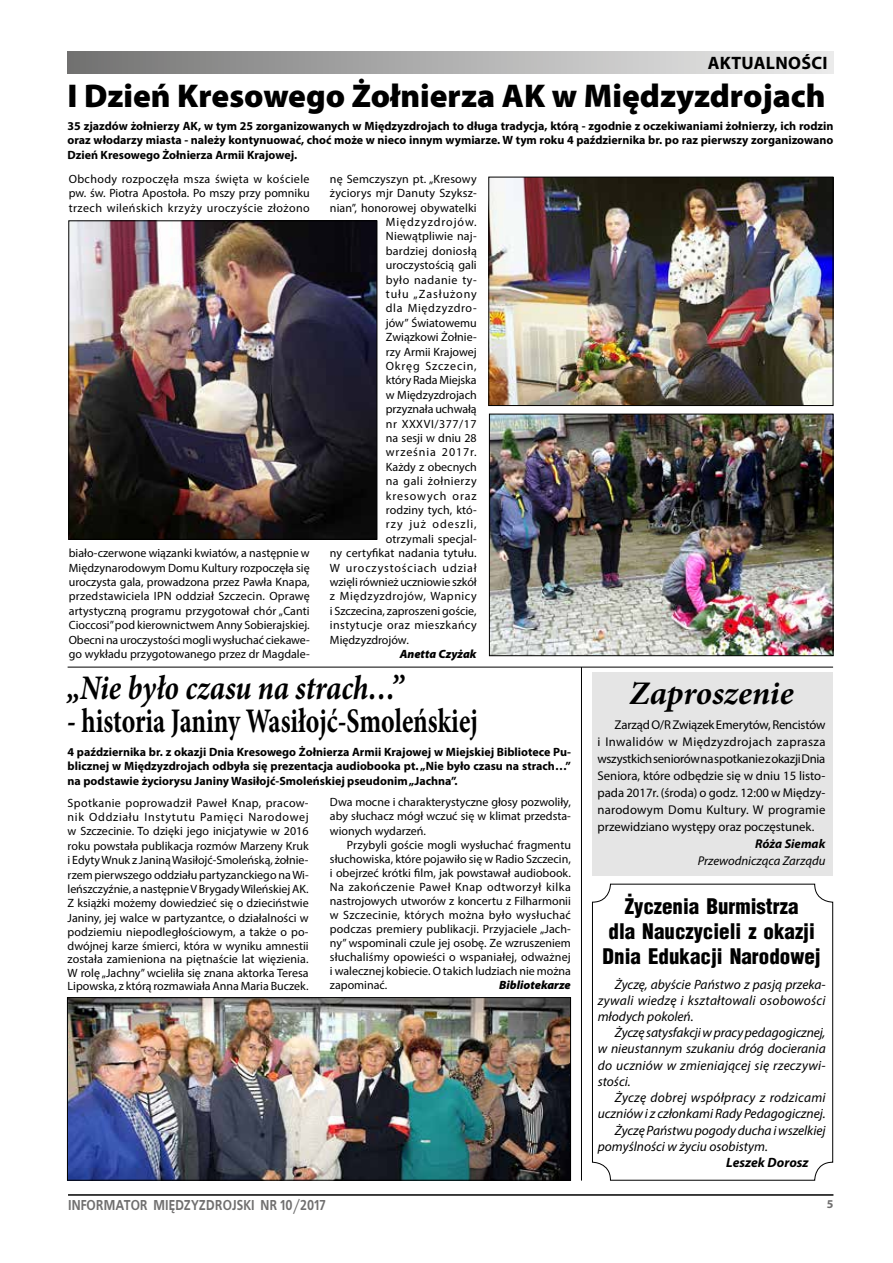
<style>
.page{position:relative;width:893px;height:1263px;background:#fff}
.page>*{position:absolute;margin:0;border:0;box-sizing:border-box;transform-origin:0 0}
.t1{font:700 34.5px "Minion Pro";color:#000;scale:.75 1}
.t2{font:italic 700 34.5px "Minion Pro";letter-spacing:-.005em;color:#000;scale:.85 1}
.t3{font:900 33px "Myriad Pro";color:#000}
.t4{font:italic 700 33px "Minion Pro";color:#000}
.t5{font:900 21px/25.2px "Switzerland Cond";color:#000;text-align:center}
.t6{font:700 18px "Myriad Pro";letter-spacing:.02em;color:#000}
.t7{font:700 14.25px "EFN Bureau";color:#706f6f}
.t8{font:italic 13.5px/16.2px "Myriad Pro";letter-spacing:.005em;color:#000;text-align:justify}
.t9{font:italic 700 13.5px "Myriad Pro";color:#000}
.t10{font:12.75px/17px "Myriad Pro";color:#000;text-align:justify}
.t11{font:italic 12.75px "Myriad Pro";color:#000}
.t12{font:italic 700 12.75px "Myriad Pro";color:#000}
.t13{font:12px/14.1px "Myriad Pro";letter-spacing:.01em;color:#000;text-align:justify}
.t14{font:700 12px/14.4px "Myriad Pro";color:#000;text-align:justify}
.t15{font:12px "Myriad Pro";letter-spacing:.075em;color:#000}
.t16{font:12px "Myriad Pro";letter-spacing:-.01em;color:#000}
.t17{font:12px "Myriad Pro";letter-spacing:.07em;color:#000}
.t18{font:12px "Myriad Pro";letter-spacing:.045em;color:#000}
.t19{font:12px "Myriad Pro";letter-spacing:.04em;color:#000}
.t20{font:italic 900 12px "Myriad Pro";color:#000}
.t21{font:12px "Myriad Pro";letter-spacing:.035em;color:#000}
.t22{font:12px "Myriad Pro";letter-spacing:.055em;color:#000}
.t23{font:12px "Myriad Pro";letter-spacing:.08em;color:#000}
.t24{font:700 12px "Myriad Pro";color:#706f6f}
</style>
<div class="page">
<hr style="left:68px;top:1194px;width:765px;height:2px;background:#000">
<div style="left:592px;top:672px;width:241px;height:204px;background:#e5e5e5"></div>
<img style="left:69px;top:999px;width:500px;height:179px">
<div style="left:67px;top:997px;width:504px;height:183px;border:1px solid #000"></div>
<div style="left:68px;top:51px;width:765px;height:23px;background:linear-gradient(to right,#737373,#ededed)"></div>
<hr style="left:68px;top:667px;width:765px;height:1px;background:#000">
<img style="left:491px;top:416px;width:340px;height:238px">
<div style="left:489px;top:414px;width:344px;height:242px;border:1px solid #000"></div>
<img style="left:490px;top:179px;width:341px;height:225px">
<div style="left:488px;top:177px;width:345px;height:229px;border:1px solid #000"></div>
<img style="left:70px;top:222px;width:305px;height:316px">
<div style="left:68px;top:220px;width:309px;height:320px;border:1px solid #000"></div>
<hr style="left:581px;top:667px;width:1px;height:513px;background:#000">
<div style="left:592px;top:884px;width:241px;height:296px;border:1px solid #000;border-radius:18px"></div>
<h3 class="t6" style="left:708px;top:51px;width:121px">AKTUALNOŚCI</h3>
<h2 class="t3" style="left:68px;top:77px;width:759px">I Dzień Kresowego Żołnierza AK w Międzyzdrojach</h2>
<p class="t14" style="left:68px;top:118px;width:767px">35 zjazdów żołnierzy AK, w tym 25 zorganizowanych w Międzyzdrojach to długa tradycja, którą - zgodnie z oczekiwaniami żołnierzy, ich rodzin oraz włodarzy miasta - należy kontynuować, choć może w nieco innym wymiarze. W tym roku 4 października br. po raz pierwszy zorganizowano Dzień Kresowego Żołnierza Armii Krajowej.</p>
<p class="t13" style="left:69px;top:171px;width:242px">Obchody rozpoczęła msza święta w kościele pw. św. Piotra Apostoła. Po mszy przy pomniku trzech wileńskich krzyży uroczyście złożono</p>
<p class="t13" style="left:69px;top:546px;width:243px">biało-czerwone wiązanki kwiatów, a następnie w Międzynarodowym Domu Kultury rozpoczęła się uroczysta gala, prowadzona przez Pawła Knapa, przedstawiciela IPN oddział Szczecin. Oprawę artystyczną programu przygotował chór „Canti Cioccosi” pod kierownictwem Anny Sobierajskiej.<br>Obecni na uroczystości mogli wysłuchać ciekawe&shy;go wykładu przygotowanego przez dr Magdale-</p>
<p class="t13" style="left:330px;top:171px;width:148px">nę Semczyszyn pt. „Kresowy</p>
<p class="t13" style="left:330px;top:186px;width:148px">życiorys mjr Danuty Szyksz-</p>
<p class="t13" style="left:330px;top:200px;width:148px">nian”, honorowej obywatelki</p>
<p class="t15" style="left:386px;top:215px;width:92px">Międzyzdrojów.</p>
<p class="t13" style="left:386px;top:229px;width:92px">Niewątpliwie naj-</p>
<p class="t13" style="left:386px;top:243px;width:92px">bardziej doniosłą</p>
<p class="t13" style="left:386px;top:258px;width:92px">uroczystością gali</p>
<p class="t19" style="left:386px;top:272px;width:92px">było nadanie ty-</p>
<p class="t15" style="left:386px;top:287px;width:92px">tułu „Zasłużony</p>
<p class="t22" style="left:386px;top:301px;width:92px">dla Międzyzdro-</p>
<p class="t13" style="left:386px;top:315px;width:92px">jów” Światowemu</p>
<p class="t13" style="left:386px;top:330px;width:92px">Związkowi Żołnie-</p>
<p class="t13" style="left:386px;top:344px;width:92px">rzy Armii Krajowej</p>
<p class="t17" style="left:386px;top:359px;width:92px">Okręg Szczecin,</p>
<p class="t16" style="left:386px;top:373px;width:92px">który Rada Miejska</p>
<p class="t13" style="left:386px;top:387px;width:92px">w Międzyzdrojach</p>
<p class="t13" style="left:386px;top:402px;width:92px">przyznała uchwałą</p>
<p class="t18" style="left:386px;top:416px;width:92px">nr XXXVI/377/17</p>
<p class="t13" style="left:386px;top:431px;width:92px">na sesji w dniu 28</p>
<p class="t15" style="left:386px;top:445px;width:92px">września 2017r.</p>
<p class="t13" style="left:386px;top:459px;width:92px">Każdy z obecnych</p>
<p class="t19" style="left:386px;top:474px;width:92px">na gali żołnierzy</p>
<p class="t15" style="left:386px;top:488px;width:92px">kresowych oraz</p>
<p class="t13" style="left:386px;top:503px;width:92px">rodziny tych, któ-</p>
<p class="t23" style="left:386px;top:517px;width:92px">rzy już odeszli,</p>
<p class="t13" style="left:386px;top:531px;width:92px">otrzymali specjal-</p>
<p class="t13" style="left:330px;top:546px;width:148px">ny certyfikat nadania tytułu.</p>
<p class="t17" style="left:330px;top:560px;width:148px">W uroczystościach udział</p>
<p class="t16" style="left:330px;top:575px;width:148px">wzięli również uczniowie szkół</p>
<p class="t18" style="left:330px;top:589px;width:148px">z Międzyzdrojów, Wapnicy</p>
<p class="t13" style="left:330px;top:603px;width:148px">i Szczecina, zaproszeni goście,</p>
<p class="t21" style="left:330px;top:618px;width:148px">instytucje oraz mieszkańcy</p>
<p class="t13" style="left:330px;top:632px;width:80px">Międzyzdrojów.</p>
<p class="t20" style="left:400px;top:647px;width:79px">Anetta Czyżak</p>
<h1 class="t2" style="left:67px;top:663px;width:398px">„Nie było czasu na strach…”</h1>
<h1 class="t1" style="left:67px;top:696px;width:549px">- historia Janiny Wasiłojć-Smoleńskiej</h1>
<p class="t14" style="left:68px;top:744px;width:505px">4 października br. z okazji Dnia Kresowego Żołnierza Armii Krajowej w Miejskiej Bibliotece Pu&shy;blicznej w Międzyzdrojach odbyła się prezentacja audiobooka pt. „Nie było czasu na strach…” na podstawie życiorysu Janiny Wasiłojć-Smoleńskiej pseudonim „Jachna”.</p>
<p class="t13" style="left:68px;top:795px;width:243px">Spotkanie poprowadził Paweł Knap, pracow&shy;nik Oddziału Instytutu Pamięci Narodowej w Szczecinie. To dzięki jego inicjatywie w 2016 roku powstała publikacja rozmów Marzeny Kruk i Edyty Wnuk z Janiną Wasiłojć-Smoleńską, żołnie&shy;rzem pierwszego oddziału partyzanckiego na Wi&shy;leńszczyźnie, a następnie V Brygady Wileńskiej AK.<br>Z książki możemy dowiedzieć się o dzieciństwie Janiny, jej walce w partyzantce, o działalności w podziemiu niepodległościowym, a także o po&shy;dwójnej karze śmierci, która w wyniku amnestii została zamieniona na piętnaście lat więzienia.<br>W rolę „Jachny” wcieliła się znana aktorka Teresa Lipowska, z którą rozmawiała Anna Maria Buczek.</p>
<p class="t13" style="left:330px;top:795px;width:242px">Dwa mocne i charakterystyczne głosy pozwoliły, aby słuchacz mógł wczuć się w klimat przedsta&shy;wionych wydarzeń.</p>
<p class="t13" style="left:330px;top:837px;width:243px;text-indent:17px">Przybyli goście mogli wysłuchać fragmentu słuchowiska, które pojawiło się w Radio Szczecin, i obejrzeć krótki film, jak powstawał audiobook.<br>Na zakończenie Paweł Knap odtworzył kilka nastrojowych utworów z koncertu z Filharmonii w Szczecinie, których można było wysłuchać podczas premiery publikacji. Przyjaciele „Jach&shy;ny” wspominali czule jej osobę. Ze wzruszeniem słuchaliśmy opowieści o wspaniałej, odważnej i walecznej kobiecie. O takich ludziach nie można zapominać.</p>
<p class="t20" style="left:499px;top:978px;width:73px">Bibliotekarze</p>
<h2 class="t4" style="left:629px;top:670px;width:166px">Zaproszenie</h2>
<p class="t10" style="left:597px;top:716px;width:229px;text-indent:17px">Zarząd O/R Związek Emerytów, Rencistów i Inwalidów w Międzyzdrojach zaprasza wszystkich seniorów na spotkanie z okazji Dnia Seniora, które odbędzie się w dniu 15 listo&shy;pada 2017r. (środa) o godz. 12:00 w Między&shy;narodowym Domu Kultury. W programie przewidziano występy oraz poczęstunek.</p>
<p class="t12" style="left:755px;top:835px;width:72px">Róża Siemak</p>
<p class="t11" style="left:698px;top:853px;width:129px">Przewodnicząca Zarządu</p>
<h3 class="t5" style="left:603px;top:893px;width:220px">Życzenia Burmistrza<br>dla Nauczycieli z okazji<br>Dnia Edukacji Narodowej</h3>
<p class="t8" style="left:598px;top:976px;width:229px;text-indent:17px">Życzę, abyście Państwo z pasją przeka&shy;zywali wiedzę i kształtowali osobowości młodych pokoleń.</p>
<p class="t8" style="left:598px;top:1024px;width:229px;text-indent:17px">Życzę satysfakcji w pracy pedagogicznej, w nieustannym szukaniu dróg docierania do uczniów w zmieniającej się rzeczywi&shy;stości.</p>
<p class="t8" style="left:615px;top:1089px;width:212px">Życzę dobrej współpracy z rodzicami</p>
<p class="t8" style="left:598px;top:1105px;width:229px">uczniów i z członkami Rady Pedagogicznej.</p>
<p class="t8" style="left:615px;top:1122px;width:212px">Życzę Państwu pogody ducha i wszelkiej</p>
<p class="t8" style="left:598px;top:1138px;width:172px">pomyślności w życiu osobistym.</p>
<p class="t9" style="left:726px;top:1153px;width:84px">Leszek Dorosz</p>
<p class="t7" style="left:68px;top:1194px;width:259px">INFORMATOR MIĘDZYZDROJSKI NR 10/2017</p>
<p class="t24" style="left:827px;top:1196px;width:8px">5</p>
</div>
